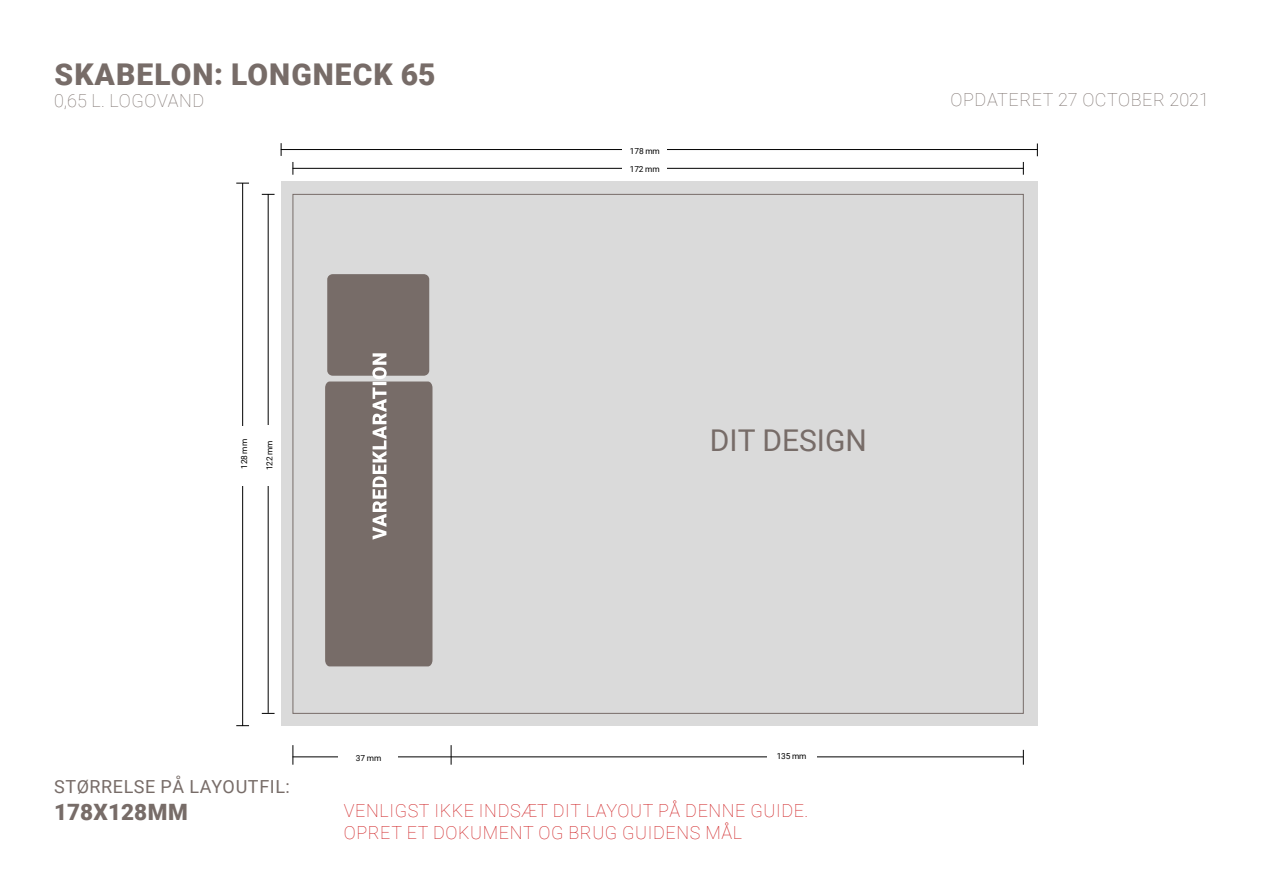
<style>
.page{position:relative;width:1263px;height:893px;background:#fff}
.page>*{position:absolute;margin:0;border:0;box-sizing:border-box;transform-origin:0 0}
.t1{font:900 30px "Roboto";letter-spacing:.035em;color:#776c68}
.t2{font:30px "Roboto";color:#776c68}
.t3{font:900 22.5px "Roboto";letter-spacing:.01em;color:#776c68}
.t4{font:100 18px/21.6px "Roboto";letter-spacing:.035em;color:#cd1719}
.t5{font:100 18px "Roboto";letter-spacing:.035em;color:#776c68}
.t6{font:18px "Roboto";letter-spacing:.035em;color:#776c68}
.t7{font:8.25px "Roboto";letter-spacing:-.02em;color:#000}
</style>
<div class="page">
<div style="left:281px;top:182px;width:757px;height:544px;background:#dadada"></div>
<hr style="left:281px;top:149px;width:757px;height:1px;background:#000">
<svg style="left:281px;top:143px;width:1px;height:13px"></svg>
<svg style="left:1037px;top:143px;width:1px;height:13px"></svg>
<div style="left:623px;top:140px;width:44px;height:19px;background:#fff"></div>
<svg style="left:293px;top:745px;width:1px;height:20px"></svg>
<svg style="left:451px;top:745px;width:1px;height:20px"></svg>
<hr style="left:293px;top:756px;width:730px;height:1px;background:#000">
<svg style="left:1023px;top:750px;width:1px;height:15px"></svg>
<div style="left:767px;top:740px;width:49px;height:29px;background:#fff"></div>
<hr style="left:293px;top:168px;width:731px;height:1px;background:#000">
<svg style="left:293px;top:162px;width:1px;height:13px"></svg>
<svg style="left:1023px;top:162px;width:1px;height:13px"></svg>
<div style="left:623px;top:158px;width:44px;height:18px;background:#fff"></div>
<div style="left:338px;top:742px;width:59px;height:29px;background:#fff"></div>
<hr style="left:242px;top:183px;width:1px;height:543px;background:#000">
<hr style="left:268px;top:194px;width:1px;height:519px;background:#000">
<svg style="left:236px;top:725px;width:13px;height:1px"></svg>
<svg style="left:262px;top:713px;width:13px;height:1px"></svg>
<svg style="left:236px;top:183px;width:13px;height:1px"></svg>
<svg style="left:262px;top:194px;width:13px;height:1px"></svg>
<div style="left:236px;top:426px;width:14px;height:60px;background:#fff"></div>
<div style="left:260px;top:425px;width:16px;height:60px;background:#fff"></div>
<div style="left:327px;top:274px;width:102px;height:102px;background:#776c68;border-radius:5px"></div>
<svg style="left:325px;top:353px;width:107px;height:313px;background:#7e7470"></svg>
<h1 class="t1" style="left:55px;top:54px;width:382px">SKABELON: LONGNECK 65</h1>
<p class="t5" style="left:54px;top:88px;width:152px">0,65 L. LOGOVAND</p>
<p class="t7" style="left:238px;top:469px;width:31px;rotate:-90deg">128 mm</p>
<p class="t7" style="left:264px;top:470px;width:31px;rotate:-90deg">122 mm</p>
<p class="t7" style="left:630px;top:145px;width:31px">178 mm</p>
<p class="t7" style="left:630px;top:163px;width:31px">172 mm</p>
<p class="t5" style="left:950px;top:87px;width:260px">OPDATERET 27 OCTO BER 2021</p>
<h1 class="t2" style="left:710px;top:419px;width:159px">DIT DESIGN</h1>
<p class="t6" style="left:54px;top:774px;width:237px">STØRRELSE PÅ LAYOUTFIL:</p>
<p class="t3" style="left:54px;top:796px;width:135px">178X128MM</p>
<p class="t7" style="left:356px;top:752px;width:27px">37 mm</p>
<p class="t7" style="left:777px;top:750px;width:31px">135 mm</p>
<p class="t4" style="left:344px;top:799px;width:466px">VENLIGST IKKE INDSÆT DIT LAYOUT PÅ DENNE GUIDE.<br>OPRET ET DOKUMENT OG BRUG GUIDENS MÅL</p>
</div>
